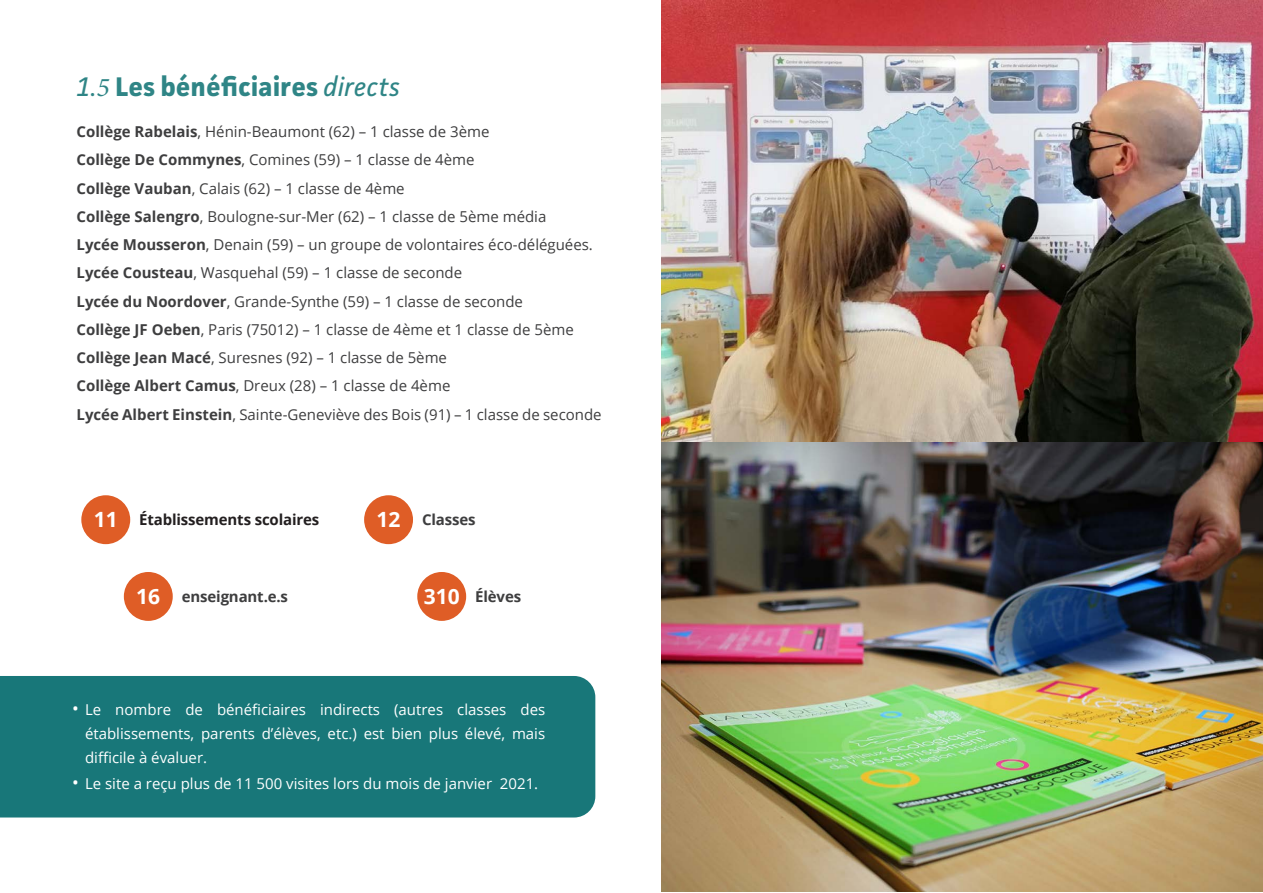
<style>
.page{position:relative;width:1263px;height:893px;background:#fff}
.page>*{position:absolute;margin:0;border:0;box-sizing:border-box;transform-origin:0 0}
.t1{font:700 27px "Facit";color:#2f8586}
.t2{font:700 21px "Open Sans";color:#fff}
.t3{font:15px/28.2px "Open Sans";color:#3e3e3f}
.t4{font:15px/24px "Open Sans";color:#fff;text-align:justify}
.t5{font:700 15px "Open Sans";letter-spacing:-.01em;color:#3e3e3f}
.t6{font:700 15px "Open Sans";letter-spacing:-.01em;color:#231f20}
.s1{font-weight:400;font-style:italic}
.s2{font-family:"Minion Pro";font-weight:400;font-style:italic}
.s3{font-weight:700}
.s4{font-size:18px}
</style>
<div class="page">
<img style="left:661px;top:441px;width:602px;height:451px">
<img style="left:661px;top:0;width:602px;height:441px">
<div style="left:81px;top:495px;width:49px;height:49px;background:#df5d26;border-radius:50%"></div>
<div style="left:124px;top:572px;width:49px;height:49px;background:#df5d26;border-radius:50%"></div>
<div style="left:364px;top:495px;width:49px;height:49px;background:#df5d26;border-radius:50%"></div>
<div style="left:417px;top:572px;width:49px;height:49px;background:#df5d26;border-radius:50%"></div>
<div style="left:0;top:676px;width:595px;height:141px;background:#187779"></div>
<h1 class="t1" style="left:77px;top:70px;width:325px"><span class="s1">1.</span><span class="s2">5</span> Les bénéficiaires <span class="s1">directs</span></h1>
<p class="t3" style="left:77px;top:117px;width:527px"><span class="s3">Collège Rabelais</span>, Hénin-Beaumont (62) – 1 classe de 3ème<br><span class="s3">Collège De Commynes</span>, Comines (59) – 1 classe de 4ème<br><span class="s3">Collège Vauban</span>, Calais (62) – 1 classe de 4ème<br><span class="s3">Collège Salengro</span>, Boulogne-sur-Mer (62) – 1 classe de 5ème média<br><span class="s3">Lycée Mousseron</span>, Denain (59) – un groupe de volontaires éco-déléguées.<br><span class="s3">Lycée Cousteau</span>, Wasquehal (59) – 1 classe de seconde<br><span class="s3">Lycée du Noordover</span>, Grande-Synthe (59) – 1 classe de seconde<br><span class="s3">Collège JF Oeben</span>, Paris (75012) – 1 classe de 4ème et 1 classe de 5ème <span class="s3">Collège Jean Macé</span>, Suresnes (92) – 1 classe de 5ème<br><span class="s3">Collège Albert Camus</span>, Dreux (28) – 1 classe de 4ème<br><span class="s3">Lycée Albert Einstein</span>, Sainte-Geneviève des Bois (91) – 1 classe de seconde</p>
<h2 class="t2" style="left:94px;top:504px;width:25px">11</h2>
<p class="t6" style="left:139px;top:509px;width:182px">Établissements scolaires</p>
<h2 class="t2" style="left:136px;top:581px;width:25px">16</h2>
<p class="t5" style="left:182px;top:586px;width:108px">enseignant.e.s</p>
<h2 class="t2" style="left:377px;top:504px;width:25px">12</h2>
<p class="t5" style="left:422px;top:509px;width:55px">Classes</p>
<h2 class="t2" style="left:424px;top:581px;width:37px">310</h2>
<p class="t5" style="left:475px;top:586px;width:47px">Élèves</p>
<p class="t4" style="left:85px;top:697px;width:462px;text-indent:-13px"><span class="s4">•</span> Le nombre de bénéficiaires indirects (autres classes des établissements, parents d’élèves, etc.) est bien plus élevé, mais difficile à évaluer.</p>
<p class="t4" style="left:72px;top:771px;width:467px"><span class="s4">•</span> Le site a reçu plus de 11 500 visites lors du mois de janvier 2021.</p>
</div>
